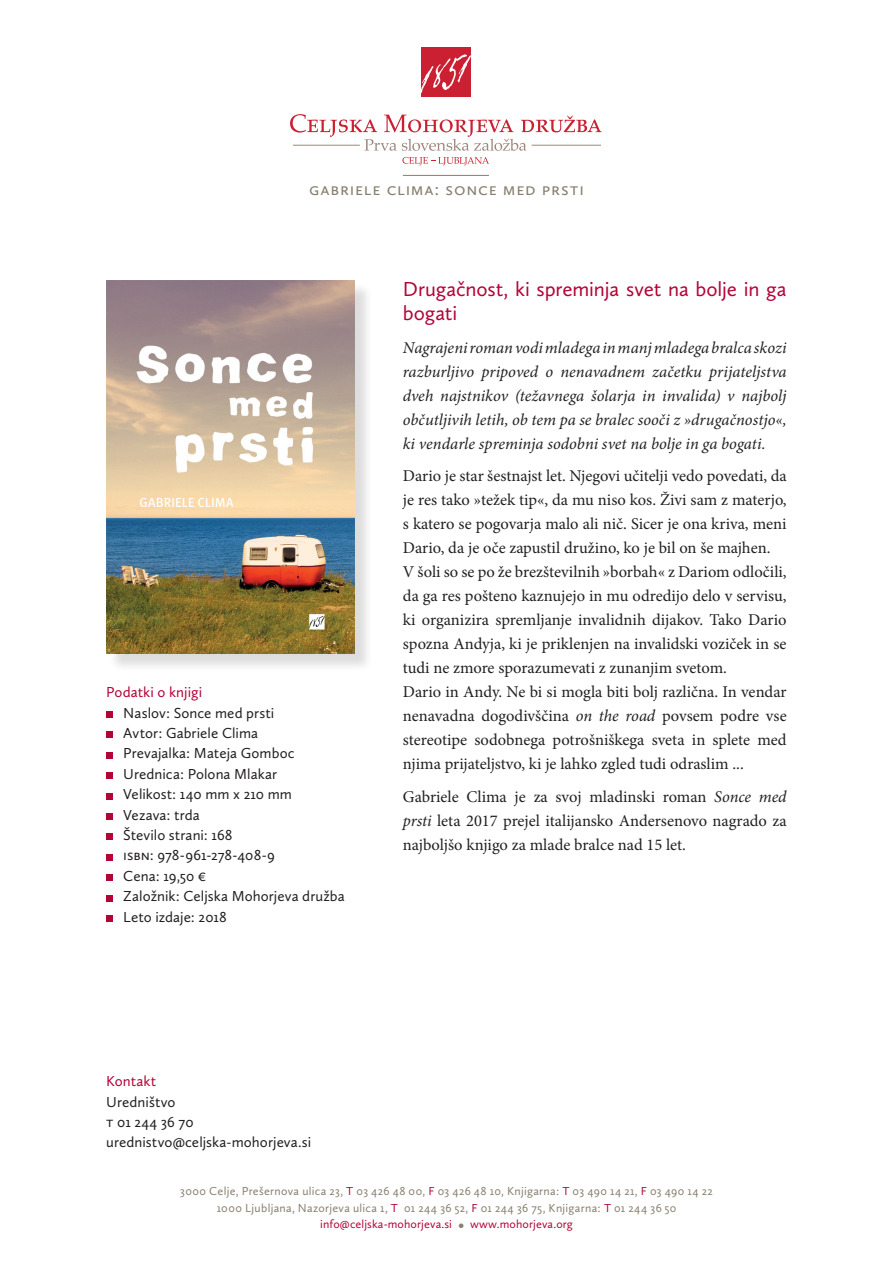
<style>
.page{position:relative;width:893px;height:1263px;background:#fff}
.page>*{position:absolute;margin:0;border:0;box-sizing:border-box;transform-origin:0 0}
.zivljenjepis{font:21px/24px "Calluna Sans";letter-spacing:-.005em;color:#b30437}
.besedilo{font:18px "Calluna Sans";letter-spacing:.04em;color:#887f6f}
.t1{font:16.5px/24px "Minion Pro";color:#231f20;text-align:justify}
.List_Paragraph{font:italic 16.5px/24px "Minion Pro";color:#231f20;text-align:justify}
.podatki_o_knjigi{font:15px "Calluna Sans";letter-spacing:.005em;color:#231f20}
.podatki_o_knjigi-2{font:15px "Calluna Sans";color:#b30437}
.besedilo-2{font:12px "Calluna Sans";letter-spacing:.025em;color:#887f6f}
.t2{font:12px "Calluna Sans";letter-spacing:.01em;color:#b30437}
.s1{font-style:italic}
.s2{color:#b30437}
.s3{font-size:16.5px;color:#887f6f}
</style>
<div class="page">
<div style="left:421px;top:47px;width:50px;height:50px;background:#cb1f32"></div>
<svg style="left:421px;top:54px;width:50px;height:39px"></svg>
<svg style="left:290px;top:114px;width:312px;height:37px"></svg>
<hr style="left:293px;top:145px;width:67px;height:1px;background:#9e887e">
<hr style="left:532px;top:145px;width:69px;height:1px;background:#9e887e">
<svg style="left:402px;top:157px;width:87px;height:8px"></svg>
<div style="left:106px;top:711px;width:7px;height:6px;background:#b30437"></div>
<div style="left:106px;top:732px;width:7px;height:6px;background:#b30437"></div>
<div style="left:106px;top:752px;width:7px;height:6px;background:#b30437"></div>
<div style="left:106px;top:772px;width:7px;height:7px;background:#b30437"></div>
<div style="left:106px;top:793px;width:7px;height:6px;background:#b30437"></div>
<div style="left:106px;top:813px;width:7px;height:6px;background:#b30437"></div>
<div style="left:106px;top:834px;width:7px;height:6px;background:#b30437"></div>
<div style="left:106px;top:854px;width:7px;height:6px;background:#b30437"></div>
<div style="left:106px;top:874px;width:7px;height:7px;background:#b30437"></div>
<div style="left:106px;top:895px;width:7px;height:6px;background:#b30437"></div>
<div style="left:106px;top:915px;width:7px;height:6px;background:#b30437"></div>
<hr style="left:403px;top:175px;width:86px;height:1px;background:#887f6f">
<div style="left:108px;top:282px;width:265px;height:390px;background:#231f20;opacity:.15"></div>
<img style="left:106px;top:280px;width:249px;height:374px">
<p class="besedilo" style="left:309px;top:178px;width:273px">gabri ele cli ma: sonce med prsti</p>
<p class="podatki_o_knjigi-2" style="left:106px;top:683px;width:97px">Podatki o knjigi</p>
<p class="podatki_o_knjigi" style="left:123px;top:703px;width:153px">Naslov: Sonce med prsti</p>
<p class="podatki_o_knjigi" style="left:123px;top:724px;width:136px">Avtor: Gabriele Clima</p>
<p class="podatki_o_knjigi" style="left:123px;top:744px;width:173px">Prevajalka: Mateja Gomboc</p>
<p class="podatki_o_knjigi" style="left:123px;top:765px;width:155px">Urednica: Polona Mlakar</p>
<p class="podatki_o_knjigi" style="left:123px;top:785px;width:170px">Velikost: 140 mm x 210 mm</p>
<p class="podatki_o_knjigi" style="left:123px;top:805px;width:78px">Vezava: trda</p>
<p class="podatki_o_knjigi" style="left:123px;top:826px;width:111px">Število strani: 168</p>
<p class="podatki_o_knjigi" style="left:123px;top:846px;width:153px">ISBN: 978-961-278-408-9</p>
<p class="podatki_o_knjigi" style="left:123px;top:867px;width:85px">Cena: 19,50 €</p>
<p class="podatki_o_knjigi" style="left:123px;top:887px;width:223px">Založnik: Celjska Mohorjeva družba</p>
<p class="podatki_o_knjigi" style="left:123px;top:907px;width:105px">Leto izdaje: 2018</p>
<p class="zivljenjepis" style="left:403px;top:277px;width:385px">Drugačnost, ki spreminja svet na bolje in ga bogati</p>
<p class="List_Paragraph" style="left:403px;top:336px;width:385px">Nagrajeni roman vodi mladega in manj mladega bralca skozi razburljivo pripoved o nenavadnem začetku prijateljstva dveh najstnikov (težavnega šolarja in invalida) v najbolj občutljivih letih, ob tem pa se bralec sooči z »drugačnostjo«, ki vendarle spreminja sodobni svet na bolje in ga bogati.</p>
<p class="t1" style="left:403px;top:464px;width:385px">Dario je star šestnajst let. Njegovi učitelji vedo povedati, da je res tako »težek tip«, da mu niso kos. Živi sam z materjo, s katero se pogovarja malo ali nič. Sicer je ona kriva, meni Dario, da je oče zapustil družino, ko je bil on še majhen.</p>
<p class="t1" style="left:403px;top:560px;width:385px">V šoli so se po že brezštevilnih »borbah« z Dariom odločili, da ga res pošteno kaznujejo in mu odredijo delo v servisu, ki organizira spremljanje invalidnih dijakov. Tako Dario spozna Andyja, ki je priklenjen na invalidski voziček in se tudi ne zmore sporazumevati z zunanjim svetom.</p>
<p class="t1" style="left:403px;top:680px;width:385px">Dario in Andy. Ne bi si mogla biti bolj različna. In vendar nenavadna dogodivščina <span class="s1">on the road</span> povsem podre vse stereotipe sodobnega potrošniškega sveta in splete med njima prijateljstvo, ki je lahko zgled tudi odraslim ...</p>
<p class="t1" style="left:403px;top:785px;width:385px">Gabriele Clima je za svoj mladinski roman <span class="s1">Sonce med prsti</span> leta 2017 prejel italijansko Andersenovo nagrado za najboljšo knjigo za mlade bralce nad 15 let.</p>
<p class="podatki_o_knjigi-2" style="left:106px;top:1072px;width:52px">Kontakt</p>
<p class="podatki_o_knjigi" style="left:106px;top:1092px;width:71px">Uredništvo</p>
<p class="podatki_o_knjigi" style="left:106px;top:1113px;width:89px">t 01 244 36 70</p>
<p class="podatki_o_knjigi" style="left:106px;top:1133px;width:206px">urednistvo@celjska-mohorjeva.si</p>
<p class="besedilo-2" style="left:180px;top:1184px;width:534px">3000 Celje, Prešernova ulica 23, <span class="s2">T</span> 03 426 48 00, <span class="s2">F</span> 03 426 48 10, Knjigarna: <span class="s2">T</span> 03 490 14 21, <span class="s2">F</span> 03 490 14 22</p>
<p class="besedilo-2" style="left:217px;top:1201px;width:461px">1000 Ljubljana, Nazorjeva ulica 1, <span class="s2">T</span> 01 244 36 52, <span class="s2">F</span> 01 244 36 75, Knjigarna: <span class="s2">T</span> 01 244 36 50</p>
<p class="t2" style="left:320px;top:1217px;width:254px">info@celjska-mohorjeva.si <span class="s3">•</span> www.mohorjeva.org</p>
</div>
